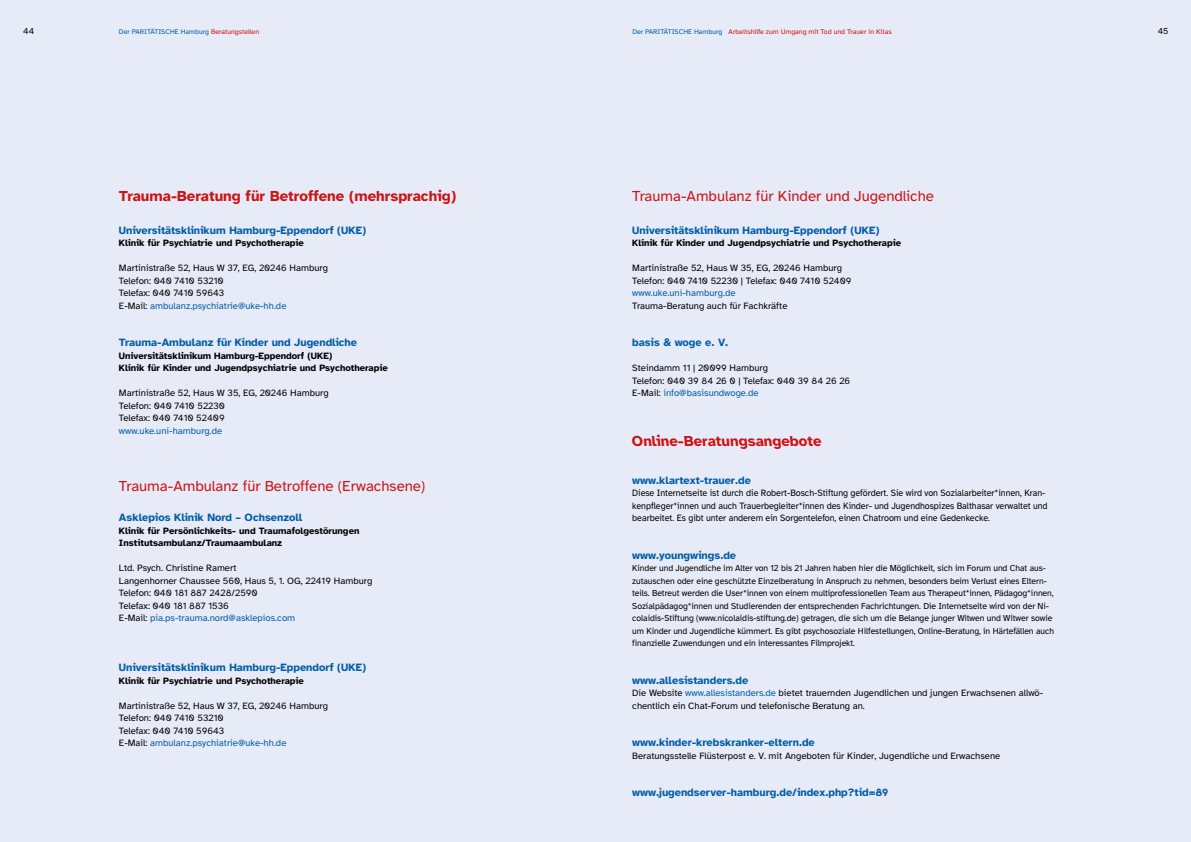
<style>
.page{position:relative;width:1191px;height:842px;background:#e7ebf7}
.page>*{position:absolute;margin:0;border:0;box-sizing:border-box;transform-origin:0 0}
.t1{font:15px "Atkinson Hyperlegible";color:#cd1316}
.t2{font:700 15px "Atkinson Hyperlegible";color:#cd1316}
.t3{font:700 11px "Atkinson Hyperlegible";color:#005da9}
.t4{font:9.5px/12.5px "Atkinson Hyperlegible";color:#000}
.t5{font:700 9.5px/12.5px "Atkinson Hyperlegible";color:#000}
.t6{font:9.5px/12.5px "Atkinson Hyperlegible";color:#000;scale:.94 1}
.t7{font:9.5px "Atkinson Hyperlegible";color:#005da9}
.t8{font:9px/12.5px "Atkinson Hyperlegible";letter-spacing:-.005em;color:#000;scale:.96 1}
.t9{font:9px "Atkinson Hyperlegible";letter-spacing:-.005em;color:#000}
.t10{font:7px "Atkinson Hyperlegible";color:#cd1316}
.t11{font:7px "Atkinson Hyperlegible";color:#005da9}
.s1{color:#cd1316}
.s2{color:#005da9}
</style>
<div class="page">
<p class="t9" style="left:23px;top:26px;width:13px">44</p>
<p class="t11" style="left:119px;top:28px;width:142px">Der PARITÄTISCHE Hamburg <span class="s1">Beratungstellen</span></p>
<p class="t10" style="left:632px;top:28px;width:261px"><span class="s2">Der PARITÄTISCHE Hamburg</span> Arbeitshilfe zum Umgang mit Tod und Trauer in Kitas</p>
<p class="t9" style="left:1157px;top:26px;width:12px">45</p>
<h1 class="t2" style="left:119px;top:188px;width:339px">Trauma-Beratung für Betroffene (mehrsprachig)</h1>
<p class="t3" style="left:119px;top:224px;width:249px">Universitätsklinikum Hamburg-Eppendorf (UKE)</p>
<p class="t5" style="left:119px;top:237px;width:186px">Klinik für Psychiatrie und Psychotherapie</p>
<p class="t4" style="left:119px;top:262px;width:211px">Martinistraße 52, Haus W 37, EG, 20246 Hamburg Telefon: 040 7410 53210<br>Telefax: 040 7410 59643<br>E-Mail: <span class="s2">ambulanz.psychiatrie@uke-hh.de</span></p>
<p class="t3" style="left:119px;top:336px;width:239px">Trauma-Ambulanz für Kinder und Jugendliche</p>
<p class="t5" style="left:119px;top:349px;width:270px">Universitätsklinikum Hamburg-Eppendorf (UKE)<br>Klinik für Kinder und Jugendpsychiatrie und Psychotherapie</p>
<p class="t4" style="left:119px;top:387px;width:211px">Martinistraße 52, Haus W 35, EG, 20246 Hamburg<br>Telefon: 040 7410 52230<br>Telefax: 040 7410 52409</p>
<p class="t7" style="left:119px;top:425px;width:105px">www.uke.uni-hamburg.de</p>
<h1 class="t1" style="left:119px;top:477px;width:308px">Trauma-Ambulanz für Betroffene (Erwachsene)</h1>
<p class="t3" style="left:119px;top:511px;width:185px">Asklepios Klinik Nord – Ochsenzoll</p>
<p class="t5" style="left:119px;top:524px;width:242px">Klinik für Persönlichkeits- und Traumafolgestörungen<br>Institutsambulanz/Traumaambulanz</p>
<p class="t4" style="left:119px;top:562px;width:255px">Ltd. Psych. Christine Ramert<br>Langenhorner Chaussee 560, Haus 5, 1. OG, 22419 Hamburg Telefon: 040 181 887 2428/2590<br>Telefax: 040 181 887 1536<br>E-Mail: <span class="s2">pia.ps-trauma.nord@asklepios.com</span></p>
<p class="t3" style="left:119px;top:661px;width:249px">Universitätsklinikum Hamburg-Eppendorf (UKE)</p>
<p class="t5" style="left:119px;top:674px;width:186px">Klinik für Psychiatrie und Psychotherapie</p>
<p class="t4" style="left:119px;top:699px;width:211px">Martinistraße 52, Haus W 37, EG, 20246 Hamburg Telefon: 040 7410 53210<br>Telefax: 040 7410 59643<br>E-Mail: <span class="s2">ambulanz.psychiatrie@uke-hh.de</span></p>
<h1 class="t1" style="left:632px;top:188px;width:303px">Trauma-Ambulanz für Kinder und Jugendliche</h1>
<p class="t3" style="left:632px;top:224px;width:249px">Universitätsklinikum Hamburg-Eppendorf (UKE)</p>
<p class="t5" style="left:632px;top:237px;width:270px">Klinik für Kinder und Jugendpsychiatrie und Psychotherapie</p>
<p class="t4" style="left:632px;top:262px;width:221px">Martinistraße 52, Haus W 35, EG, 20246 Hamburg<br>Telefon: 040 7410 52230 | Telefax: 040 7410 52409</p>
<p class="t7" style="left:632px;top:288px;width:105px">www.uke.uni-hamburg.de</p>
<p class="t4" style="left:632px;top:300px;width:157px">Trauma-Beratung auch für Fachkräfte</p>
<p class="t3" style="left:632px;top:336px;width:98px">basis &amp; woge e. V.</p>
<p class="t4" style="left:632px;top:362px;width:219px">Steindamm 11 | 20099 Hamburg<br>Telefon: 040 39 84 26 0 | Telefax: 040 39 84 26 26<br>E-Mail: <span class="s2">info@basisundwoge.de</span></p>
<h1 class="t2" style="left:632px;top:433px;width:193px">Online-Beratungsangebote</h1>
<p class="t3" style="left:632px;top:474px;width:120px">www.klartext-trauer.de</p>
<p class="t6" style="left:632px;top:487px;width:443px">Diese Internetseite ist durch die Robert-Bosch-Stiftung gefördert. Sie wird von Sozialarbeiter*innen, Kran&shy;kenpfleger*innen und auch Trauerbegleiter*innen des Kinder- und Jugendhospizes Balthasar verwaltet und bearbeitet. Es gibt unter anderem ein Sorgentelefon, einen Chatroom und eine Gedenkecke.</p>
<p class="t3" style="left:632px;top:549px;width:105px">www.youngwings.de</p>
<p class="t8" style="left:632px;top:562px;width:441px">Kinder und Jugendliche im Alter von 12 bis 21 Jahren haben hier die Möglichkeit, sich im Forum und Chat aus&shy;zutauschen oder eine geschützte Einzelberatung in Anspruch zu nehmen, besonders beim Verlust eines Eltern&shy;teils. Betreut werden die User*innen von einem multiprofessionellen Team aus Therapeut*innen, Pädagog*innen, Sozialpädagog*innen und Studierenden der entsprechenden Fachrichtungen. Die Internetseite wird von der Ni&shy;colaidis-Stiftung (www.nicolaidis-stiftung.de) getragen, die sich um die Belange junger Witwen und Witwer sowie um Kinder und Jugendliche kümmert. Es gibt psychosoziale Hilfestellungen, Online-Beratung, in Härtefällen auch finanzielle Zuwendungen und ein interessantes Filmprojekt.</p>
<p class="t3" style="left:632px;top:674px;width:118px">www.allesistanders.de</p>
<p class="t4" style="left:632px;top:687px;width:412px">Die Website <span class="s2">www.allesistanders.de</span> bietet trauernden Jugendlichen und jungen Erwachsenen allwö&shy;chentlich ein Chat-Forum und telefonische Beratung an.</p>
<p class="t3" style="left:632px;top:736px;width:184px">www.kinder-krebskranker-eltern.de</p>
<p class="t4" style="left:632px;top:749px;width:369px">Beratungsstelle Flüsterpost e. V. mit Angeboten für Kinder, Jugendliche und Erwachsene</p>
<p class="t3" style="left:632px;top:786px;width:258px">www.jugendserver-hamburg.de/index.php?tid=89</p>
</div>
